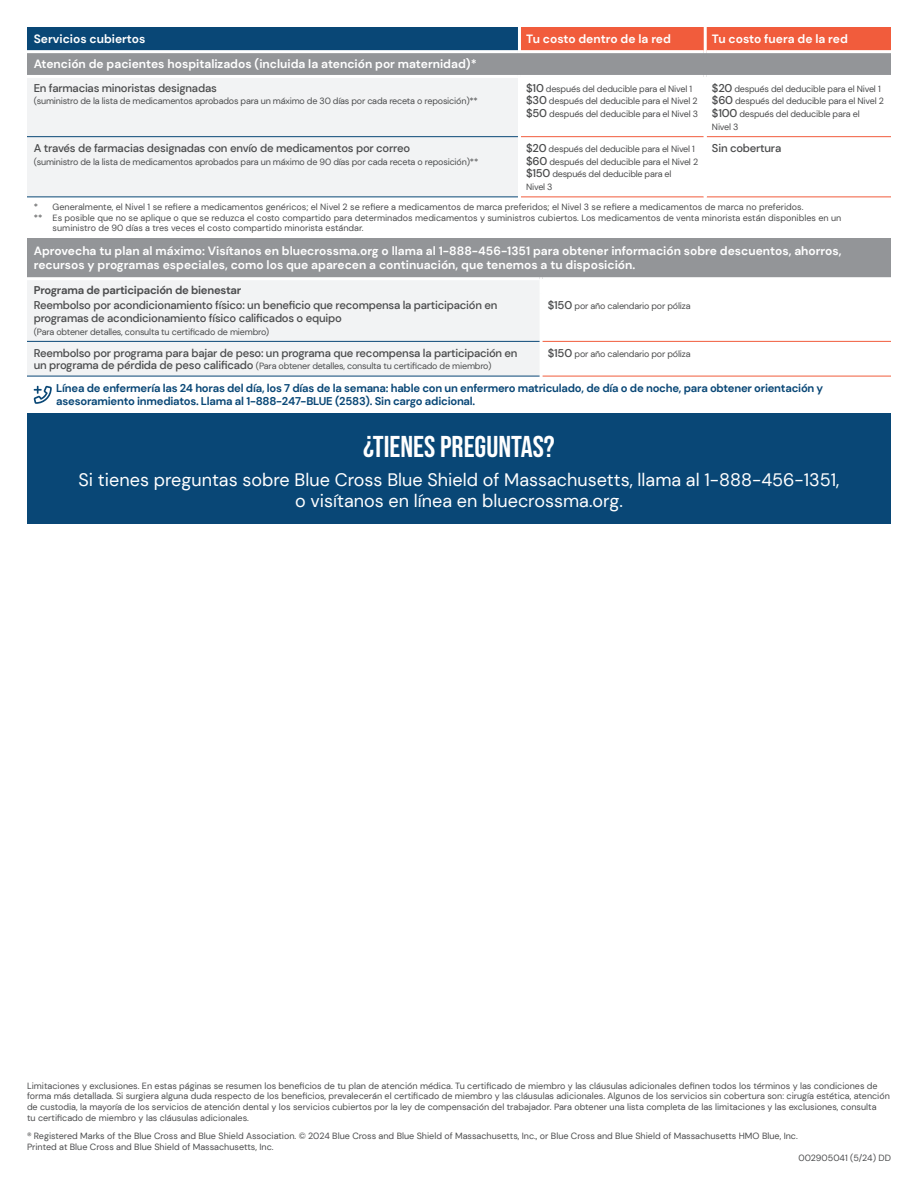
<style>
.page{position:relative;width:918px;height:1188px;background:#fff}
.page>*{position:absolute;margin:0;border:0;box-sizing:border-box;transform-origin:0 0}
.Blue_Box_Header{font:30px "Bebas Neue";color:#fff}
.Blue_Box_Text{font:18px/21.6px "DM Sans";color:#fff;text-align:center}
.Table_Header{font:700 12px/13.5px "DM Sans";color:#fff}
.Table_Text{font:500 11.25px/12.8px "DM Sans";letter-spacing:-.02em;color:#4b4c4d}
.Nurse_Line_2023{font:700 11.25px/12.8px "DM Sans";letter-spacing:-.02em;color:#094776}
.Table_Sub_Header{font:700 11.25px "DM Sans";letter-spacing:-.02em;color:#4b4c4d}
.Legal_Text_Stock{font:9px/10.8px "DM Sans";color:#4b4c4d}
.Table_Text-2{font:9px/12.8px "DM Sans";letter-spacing:-.02em;color:#4b4c4d}
.Footnotes{font:9px/10.8px "DM Sans";color:#4b4c4d}
.s1{font-weight:500;font-size:11.25px}
</style>
<div class="page">
<div style="left:27px;top:27px;width:492px;height:25px;background:#094776"></div>
<div style="left:521px;top:27px;width:370px;height:23px;background:#f15c3c"></div>
<div style="left:27px;top:52px;width:864px;height:24px;background:#939598"></div>
<div style="left:27px;top:78px;width:491px;height:119px;background:#f2f3f4"></div>
<hr style="left:704px;top:27px;width:3px;height:26px;background:#fff">
<hr style="left:27px;top:50px;width:491px;height:3px;background:#fff">
<hr style="left:521px;top:50px;width:183px;height:3px;background:#fff">
<hr style="left:707px;top:50px;width:184px;height:3px;background:#fff">
<hr style="left:27px;top:75px;width:491px;height:3px;background:#fff">
<hr style="left:521px;top:75px;width:183px;height:3px;background:#fff">
<hr style="left:707px;top:75px;width:184px;height:3px;background:#fff">
<hr style="left:521px;top:136px;width:183px;height:1px;background:#f15c3c">
<hr style="left:707px;top:136px;width:184px;height:1px;background:#f15c3c">
<hr style="left:27px;top:136px;width:491px;height:1px;background:#094776">
<hr style="left:27px;top:197px;width:491px;height:1px;background:#094776">
<hr style="left:521px;top:197px;width:183px;height:1px;background:#f15c3c">
<hr style="left:518px;top:75px;width:3px;height:62px;background:#fff">
<hr style="left:707px;top:197px;width:184px;height:1px;background:#f15c3c">
<hr style="left:704px;top:75px;width:3px;height:62px;background:#fff">
<hr style="left:518px;top:27px;width:3px;height:26px;background:#fff">
<div style="left:27px;top:413px;width:864px;height:111px;background:#094776"></div>
<div style="left:27px;top:238px;width:864px;height:41px;background:#939598"></div>
<div style="left:27px;top:280px;width:513px;height:96px;background:#f2f3f4"></div>
<hr style="left:27px;top:277px;width:513px;height:3px;background:#fff">
<hr style="left:543px;top:277px;width:348px;height:3px;background:#fff">
<hr style="left:540px;top:277px;width:3px;height:17px;background:#fff">
<hr style="left:27px;top:341px;width:513px;height:1px;background:#094776">
<hr style="left:27px;top:376px;width:513px;height:1px;background:#094776">
<hr style="left:543px;top:341px;width:348px;height:1px;background:#f15c3c">
<hr style="left:543px;top:376px;width:348px;height:1px;background:#f15c3c">
<svg style="left:34px;top:386px;width:18px;height:18px"></svg>
<p class="Table_Header" style="left:34px;top:32px;width:113px">Servicios cubiertos</p>
<p class="Table_Header" style="left:526px;top:32px;width:146px">Tu costo dentro de la red</p>
<p class="Table_Header" style="left:712px;top:32px;width:137px">Tu costo fuera de la red</p>
<p class="Table_Header" style="left:34px;top:57px;width:444px">Atención de pacientes hospitalizados (incluida la atención por maternidad)*</p>
<p class="Table_Text" style="left:34px;top:81px;width:185px">En farmacias minoristas designadas</p>
<p class="Table_Text-2" style="left:34px;top:95px;width:446px">(suministro de la lista de medicamentos aprobados para un máximo de 30 días por cada receta o reposición)**</p>
<p class="Table_Text-2" style="left:526px;top:82px;width:168px"><span class="s1">$10</span> después del deducible para el Nivel 1</p>
<p class="Table_Text-2" style="left:526px;top:95px;width:173px"><span class="s1">$30</span> después del deducible para el Nivel 2</p>
<p class="Table_Text-2" style="left:526px;top:108px;width:173px"><span class="s1">$50</span> después del deducible para el Nivel 3</p>
<p class="Table_Text-2" style="left:712px;top:82px;width:170px"><span class="s1">$20</span> después del deducible para el Nivel 1</p>
<p class="Table_Text-2" style="left:712px;top:95px;width:173px"><span class="s1">$60</span> después del deducible para el Nivel 2</p>
<p class="Table_Text-2" style="left:712px;top:108px;width:149px"><span class="s1">$100</span> después del deducible para el<br>Nivel 3</p>
<p class="Table_Text" style="left:34px;top:142px;width:378px">A través de farmacias designadas con envío de medicamentos por correo</p>
<p class="Table_Text-2" style="left:34px;top:155px;width:446px">(suministro de la lista de medicamentos aprobados para un máximo de 90 días por cada receta o reposición)**</p>
<p class="Table_Text-2" style="left:526px;top:142px;width:170px"><span class="s1">$20</span> después del deducible para el Nivel 1</p>
<p class="Table_Text-2" style="left:526px;top:155px;width:173px"><span class="s1">$60</span> después del deducible para el Nivel 2</p>
<p class="Table_Text-2" style="left:526px;top:168px;width:147px"><span class="s1">$150</span> después del deducible para el<br>Nivel 3</p>
<p class="Table_Text" style="left:712px;top:142px;width:71px">Sin cobertura</p>
<p class="Footnotes" style="left:34px;top:201px;width:771px">* Generalmente, el Nivel 1 se refiere a medicamentos genéricos; el Nivel 2 se refiere a medicamentos de marca preferidos; el Nivel 3 se refiere a medicamentos de marca no preferidos.</p>
<p class="Footnotes" style="left:53px;top:212px;width:790px;text-indent:-19px">** Es posible que no se aplique o que se reduzca el costo compartido para determinados medicamentos y suministros cubiertos. Los medicamentos de venta minorista están disponibles en un suministro de 90 días a tres veces el costo compartido minorista estándar.</p>
<p class="Table_Header" style="left:34px;top:244px;width:809px">Aprovecha tu plan al máximo: Visítanos en bluecrossma.org o llama al 1-888-456-1351 para obtener información sobre descuentos, ahorros, recursos y programas especiales, como los que aparecen a continuación, que tenemos a tu disposición.</p>
<p class="Table_Sub_Header" style="left:34px;top:283px;width:209px">Programa de participación de bienestar</p>
<p class="Table_Text" style="left:34px;top:299px;width:465px">Reembolso por acondicionamiento físico: un beneficio que recompensa la participación en programas de acondicionamiento físico calificados o equipo</p>
<p class="Table_Text-2" style="left:34px;top:325px;width:237px">(Para obtener detalles, consulta tu certificado de miembro)</p>
<p class="Table_Text-2" style="left:548px;top:300px;width:144px"><span class="s1">$150</span> por año calendario por póliza</p>
<p class="Table_Text-2" style="left:548px;top:347px;width:144px"><span class="s1">$150</span> por año calendario por póliza</p>
<p class="Nurse_Line_2023" style="left:56px;top:382px;width:769px">Línea de enfermería las 24 horas del día, los 7 días de la semana: hable con un enfermero matriculado, de día o de noche, para obtener orientación y asesoramiento inmediatos. Llama al 1-888-247-BLUE (2583). Sin cargo adicional.</p>
<p class="Table_Text" style="left:34px;top:346px;width:485px">Reembolso por programa para bajar de peso: un programa que recompensa la participación en</p>
<p class="Table_Text-2" style="left:34px;top:360px;width:459px"><span class="s1">un programa de pérdida de peso calificado</span> (Para obtener detalles, consulta tu certificado de miembro)</p>
<p class="Blue_Box_Header" style="left:363px;top:430px;width:193px">¿TIENES PREGUNTAS?</p>
<p class="Blue_Box_Text" style="left:79px;top:469px;width:762px">Si tienes preguntas sobre Blue Cross Blue Shield of Massachusetts, llama al 1-888-456-1351, o visítanos en línea en bluecrossma.org.</p>
<p class="Legal_Text_Stock" style="left:27px;top:1080px;width:864px">Limitaciones y exclusiones. En estas páginas se resumen los beneficios de tu plan de atención médica. Tu certificado de miembro y las cláusulas adicionales definen todos los términos y las condiciones de forma más detallada. Si surgiera alguna duda respecto de los beneficios, prevalecerán el certificado de miembro y las cláusulas adicionales. Algunos de los servicios sin cobertura son: cirugía estética, atención de custodia, la mayoría de los servicios de atención dental y los servicios cubiertos por la ley de compensación del trabajador. Para obtener una lista completa de las limitaciones y las exclusiones, consulta<br>tu certificado de miembro y las cláusulas adicionales.</p>
<p class="Legal_Text_Stock" style="left:27px;top:1131px;width:772px">® Registered Marks of the Blue Cross and Blue Shield Association. © 2024 Blue Cross and Blue Shield of Massachusetts, Inc., or Blue Cross and Blue Shield of Massachusetts HMO Blue, Inc.<br>Printed at Blue Cross and Blue Shield of Massachusetts, Inc.</p>
<p class="Legal_Text_Stock" style="left:799px;top:1152px;width:94px">002905041 (5/24) DD</p>
</div>
